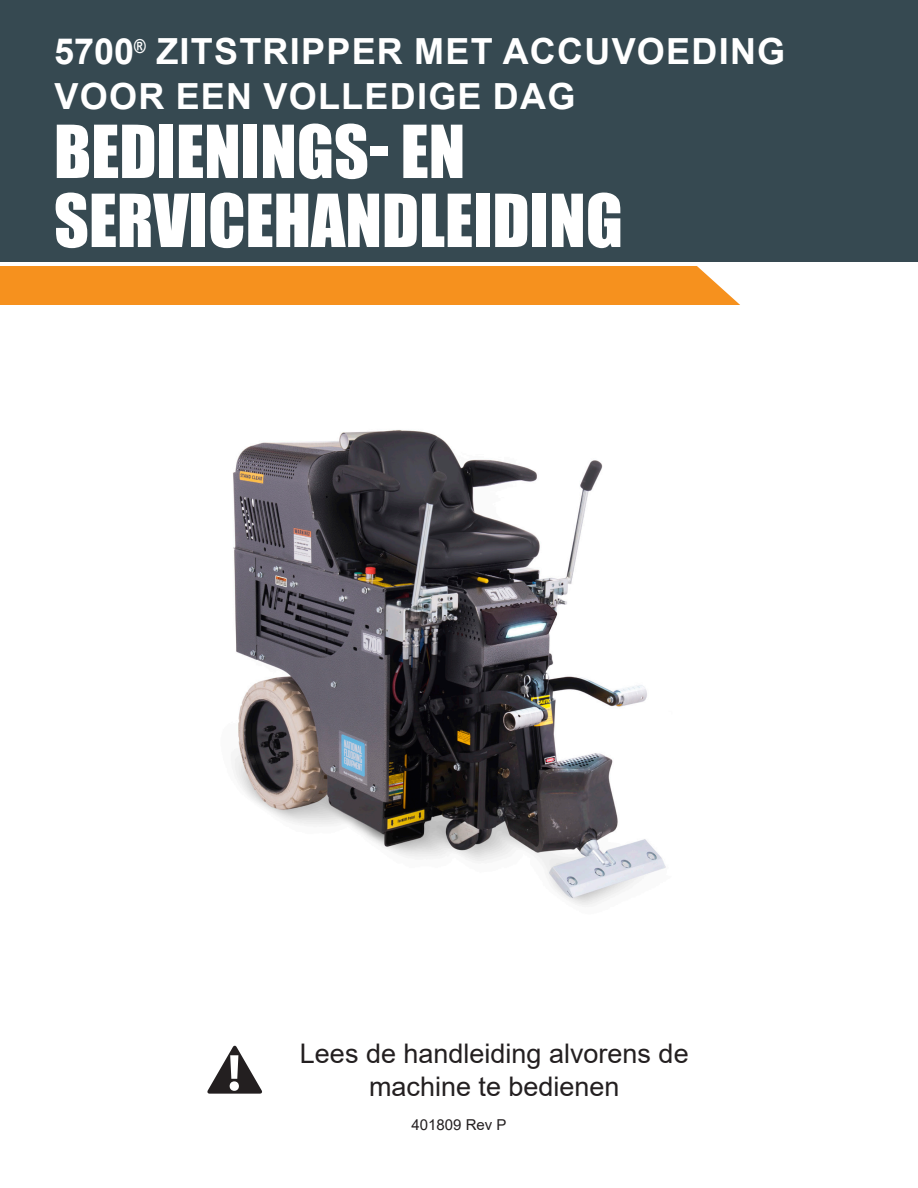
<style>
.page{position:relative;width:918px;height:1188px;background:#fff}
.page>*{position:absolute;margin:0;border:0;box-sizing:border-box;transform-origin:0 0}
.t1{font:67.5px/69px "Impact";color:#fff}
.t2{font:700 36px/45px "Arial";letter-spacing:.035em;color:#fff}
.t3{font:27px/32.4px "Arial";color:#231f20;text-align:center}
.t4{font:15px "Arial";color:#231f20}
</style>
<div class="page">
<svg style="left:207px;top:1046px;width:55px;height:48px"></svg>
<div style="left:0;top:266px;width:746px;height:38px;background:#f6911e"></div>
<svg style="left:689px;top:261px;width:88px;height:44px"></svg>
<div style="left:0;top:0;width:918px;height:261px;background:#364951"></div>
<img style="left:233px;top:430px;width:433px;height:475px">
<p class="t2" style="left:54px;top:29px;width:733px">5700<sup>®</sup> ZITSTRIPPER MET ACCUVOEDING<br>VOOR EEN VOLLEDIGE DAG</p>
<h1 class="t1" style="left:54px;top:115px;width:570px">BEDIENINGS- EN<br>SERVICEHANDLEIDING</h1>
<p class="t3" style="left:300px;top:1037px;width:390px">Lees de handleiding alvorens de machine te bedienen</p>
<p class="t4" style="left:412px;top:1115px;width:97px">401809 Rev P</p>
</div>
